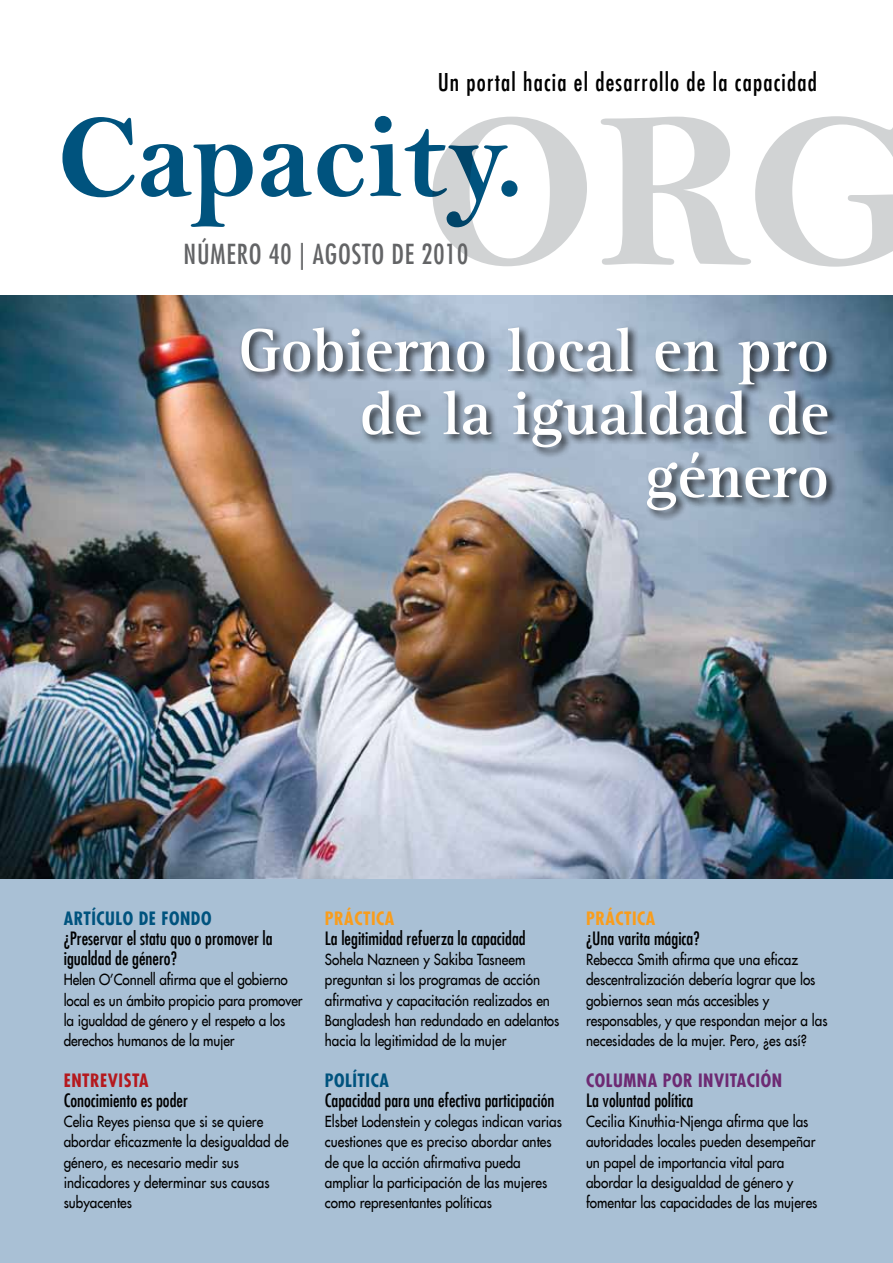
<style>
.page{position:relative;width:893px;height:1263px;background:#fff}
.page>*{position:absolute;margin:0;border:0;box-sizing:border-box;transform-origin:0 0}
.t1{font:700 63px/63px "Agfa Rotis Serif";color:#fff;text-align:right}
.t2{font:condensed 27px "Futura LT";letter-spacing:.03em;color:#636466}
.t3{font:condensed 24px "Futura LT";letter-spacing:.05em;color:#000}
.t4{font:condensed 18px/20.2px "Futura LT";color:#000}
.t5{font:700 condensed 18px "Futura LT";letter-spacing:.03em;color:#00537e}
.t6{font:700 condensed 18px "Futura LT";letter-spacing:.03em;color:#6d2a73}
.t7{font:700 condensed 18px "Futura LT";letter-spacing:.03em;color:#f99d1c}
.t8{font:700 condensed 18px "Futura LT";letter-spacing:.03em;color:#b5191e}
.t9{font:15px/20.2px "Futura LT";color:#000;scale:.9 1}
</style>
<div class="page">
<svg style="left:439px;top:116px;width:454px;height:151px"></svg>
<svg style="left:62px;top:116px;width:455px;height:111px"></svg>
<div style="left:0;top:863px;width:893px;height:400px;background:#a9c0d5"></div>
<img style="left:0;top:296px;width:893px;height:583px">
<div style="left:238px;top:325px;width:601px;height:196px;background:#000;opacity:.75"></div>
<h3 class="t3" style="left:437px;top:68px;width:381px">Un portal hacia el desarrollo de la capacidad</h3>
<h2 class="t2" style="left:184px;top:238px;width:286px">NÚMERO 40 | AGOSTO DE 2010</h2>
<h1 class="t1" style="left:238px;top:320px;width:592px">Gobierno local en pro de la igualdad de género</h1>
<p class="t5" style="left:64px;top:907px;width:149px">ARTÍCULO DE FONDO</p>
<p class="t4" style="left:64px;top:928px;width:210px">¿Preservar el statu quo o promover la igualdad de género?</p>
<p class="t9" style="left:64px;top:970px;width:267px">Helen O’Connell afirma que el gobierno local es un ámbito propicio para promover la igualdad de género y el respeto a los derechos humanos de la mujer</p>
<p class="t8" style="left:64px;top:1069px;width:86px">ENTREVISTA</p>
<p class="t4" style="left:64px;top:1090px;width:126px">Conocimiento es poder</p>
<p class="t9" style="left:64px;top:1111px;width:251px">Celia Reyes piensa que si se quiere abordar eficazmente la desigualdad de género, es necesario medir sus indicadores y determinar sus causas subyacentes</p>
<p class="t7" style="left:325px;top:907px;width:71px">PRÁCTICA</p>
<p class="t4" style="left:325px;top:928px;width:202px">La legitimidad refuerza la capacidad</p>
<p class="t9" style="left:325px;top:949px;width:262px">Sohela Nazneen y Sakiba Tasneem preguntan si los programas de acción afirmativa y capacitación realizados en Bangladesh han redundado en adelantos hacia la legitimidad de la mujer</p>
<p class="t5" style="left:325px;top:1069px;width:66px">POLÍTICA</p>
<p class="t4" style="left:325px;top:1090px;width:231px">Capacidad para una efectiva participación</p>
<p class="t9" style="left:325px;top:1111px;width:265px">Elsbet Lodenstein y colegas indican varias cuestiones que es preciso abordar antes de que la acción afirmativa pueda ampliar la participación de las mujeres como representantes políticas</p>
<p class="t7" style="left:586px;top:907px;width:71px">PRÁCTICA</p>
<p class="t4" style="left:586px;top:928px;width:115px">¿Una varita mágica?</p>
<p class="t9" style="left:586px;top:949px;width:270px">Rebecca Smith afirma que una eficaz descentralización debería lograr que los gobiernos sean más accesibles y responsables, y que respondan mejor a las necesidades de la mujer. Pero, ¿es así?</p>
<p class="t6" style="left:586px;top:1069px;width:198px">COLUMNA POR INVITACIÓN</p>
<p class="t4" style="left:586px;top:1090px;width:109px">La voluntad política</p>
<p class="t9" style="left:586px;top:1111px;width:259px">Cecilia Kinuthia-Njenga afirma que las autoridades locales pueden desempeñar un papel de importancia vital para abordar la desigualdad de género y fomentar las capacidades de las mujeres</p>
</div>
